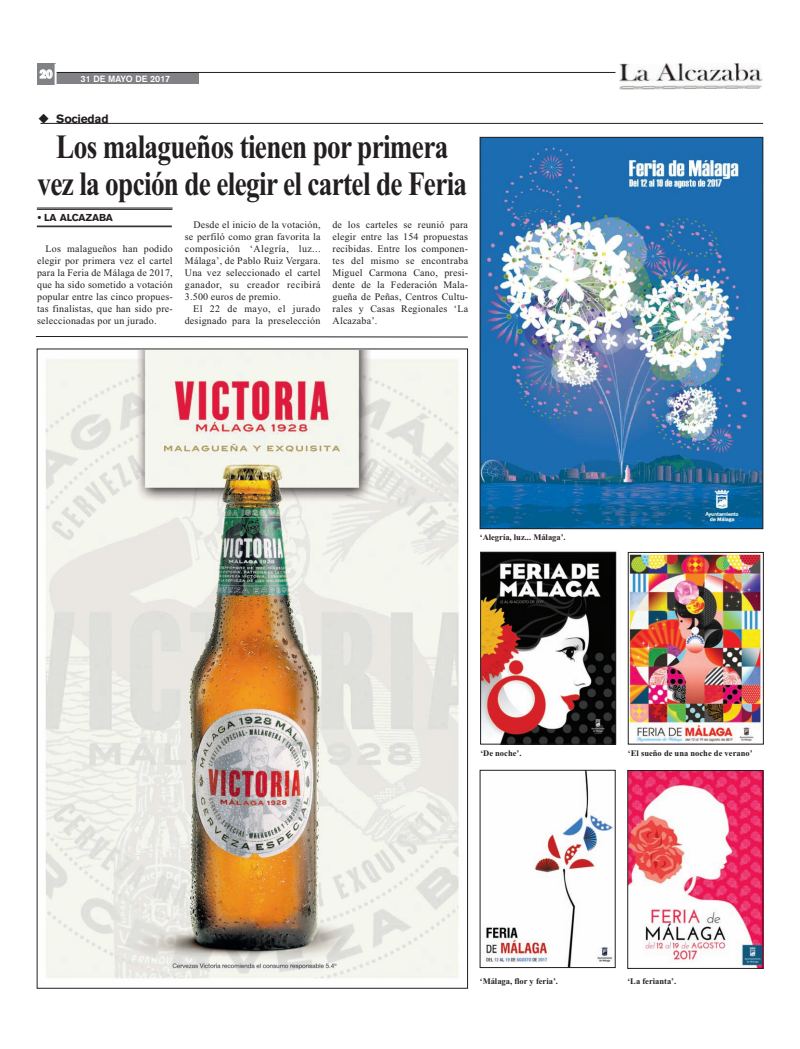
<style>
.page{position:relative;width:800px;height:1049px;background:#fff}
.page>*{position:absolute;margin:0;border:0;box-sizing:border-box;transform-origin:0 0}
.t1{font:700 34px/37px "Times New Roman";letter-spacing:-.025em;color:#231f20;text-align:center;scale:.8 1}
.t2{font:700 12px "Akzidenz Grotesk BE";letter-spacing:-.015em;color:#231f20}
.t3{font:700 12px "Akzidenz Grotesk BE";color:#fff}
.t4{font:10px/12px "Times New Roman";letter-spacing:.02em;color:#231f20;text-align:justify}
.t5{font:700 10px "Akzidenz Grotesk BE";color:#231f20}
.t6{font:500 9px "Akzidenz Grotesk BE";color:#fff}
.t7{font:700 8.5px "Times New Roman";color:#231f20}
</style>
<div class="page">
<hr style="left:40px;top:123px;width:723px;height:1px;background:#231f20">
<img style="left:619px;top:63px;width:143px;height:26px">
<div style="left:52px;top:73px;width:147px;height:11px;background:#808285"></div>
<hr style="left:56px;top:72px;width:559px;height:1px;background:#231f20">
<div style="left:37px;top:64px;width:18px;height:21px;background:#808285"></div>
<svg style="left:40px;top:69px;width:13px;height:10px"></svg>
<hr style="left:55px;top:64px;width:2px;height:21px;background:#fff">
<hr style="left:37px;top:207px;width:135px;height:1px;background:#231f20">
<hr style="left:37px;top:209px;width:135px;height:1px;background:#231f20">
<hr style="left:37px;top:226px;width:135px;height:1px;background:#231f20">
<hr style="left:37px;top:227px;width:135px;height:1px;background:#231f20">
<img style="left:481px;top:139px;width:280px;height:388px">
<div style="left:479px;top:137px;width:284px;height:392px;border:1px solid #231f20"></div>
<img style="left:45px;top:350px;width:423px;height:638px">
<svg style="left:36px;top:336px;width:432px;height:1px"></svg>
<img style="left:486px;top:772px;width:127px;height:194px">
<div style="left:479px;top:770px;width:136px;height:198px;border:1px solid #231f20"></div>
<img style="left:629px;top:772px;width:132px;height:195px">
<div style="left:627px;top:770px;width:136px;height:199px;border:1px solid #231f20"></div>
<img style="left:482px;top:554px;width:132px;height:188px">
<div style="left:480px;top:552px;width:136px;height:192px;border:1px solid #231f20"></div>
<img style="left:629px;top:554px;width:132px;height:188px">
<div style="left:627px;top:552px;width:136px;height:192px;border:1px solid #231f20"></div>
<p class="t3" style="left:40px;top:69px;width:14px">20</p>
<p class="t6" style="left:80px;top:76px;width:91px">31 DE MAYO DE 2017</p>
<p class="t2" style="left:38px;top:114px;width:72px">◆ Sociedad</p>
<h1 class="t1" style="left:37px;top:128px;width:538px">Los malagueños tienen por primera vez la opción de elegir el cartel de Feria</h1>
<p class="t5" style="left:38px;top:213px;width:77px">• LA ALCAZABA</p>
<p class="t4" style="left:185px;top:219px;width:137px;text-indent:8px">Desde el inicio de la votación, se perfiló como gran favorita la composición ‘Alegría, luz...<br>Málaga’, de Pablo Ruiz Vergara.<br>Una vez seleccionado el cartel ganador, su creador recibirá 3.500 euros de premio.</p>
<p class="t4" style="left:185px;top:303px;width:137px;text-align:right">El 22 de mayo, el jurado designado para la preselección</p>
<p class="t4" style="left:332px;top:219px;width:137px">de los carteles se reunió para elegir entre las 154 propuestas recibidas. Entre los componen&shy;tes del mismo se encontraba Miguel Carmona Cano, presi&shy;dente de la Federación Mala&shy;gueña de Peñas, Centros Cultu&shy;rales y Casas Regionales ‘La Alcazaba’.</p>
<p class="t4" style="left:37px;top:243px;width:137px;text-indent:8px">Los malagueños han podido elegir por primera vez el cartel para la Feria de Málaga de 2017, que ha sido sometido a votación popular entre las cinco propues&shy;tas finalistas, que han sido pre&shy;seleccionadas por un jurado.</p>
<p class="t7" style="left:479px;top:532px;width:87px">‘Alegría, luz... Málaga’.</p>
<p class="t7" style="left:480px;top:748px;width:43px">‘De noche’.</p>
<p class="t7" style="left:627px;top:748px;width:126px">‘El sueño de una noche de verano’</p>
<p class="t7" style="left:479px;top:976px;width:80px">‘Málaga, flor y feria’.</p>
<p class="t7" style="left:627px;top:976px;width:50px">‘La ferianta’.</p>
</div>
